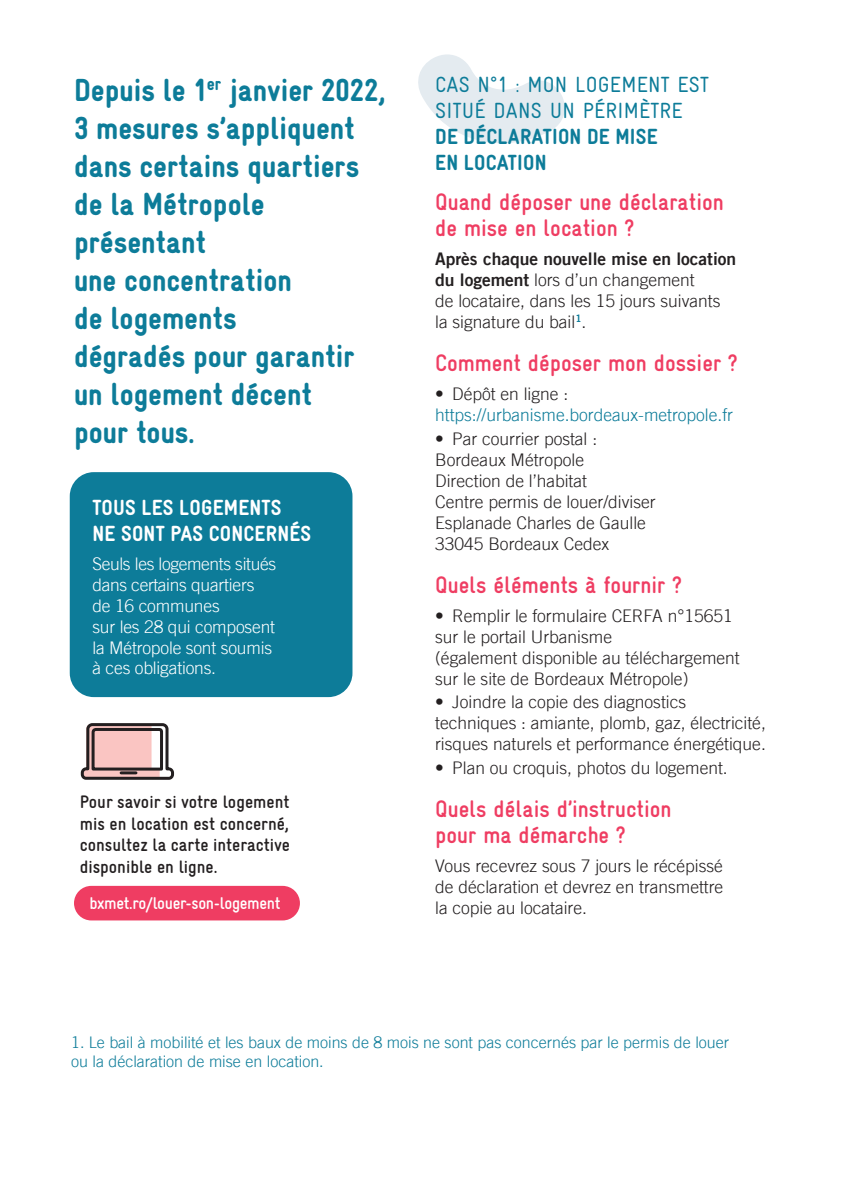
<style>
.page{position:relative;width:842px;height:1191px;background:#fff}
.page>*{position:absolute;margin:0;border:0;box-sizing:border-box;transform-origin:0 0}
.t1{font:900 32px/38px "Gravur Condensed Pro";color:#0d7c99}
.t2{font:700 24px/26px "Gravur Condensed Pro";color:#ef3d62}
.t3{font:22px/26px "Gravur Condensed Pro";letter-spacing:.01em;color:#0d7c99}
.t4{font:900 22px/26px "Gravur Condensed Pro";letter-spacing:.01em;color:#fff}
.t5{font:900 22px/26px "Gravur Condensed Pro";letter-spacing:.01em;color:#0d7c99}
.t6{font:700 condensed 18px/21.6px "Gravur LL";color:#231f20;text-align:justify}
.t7{font:300 17.4px/20.8px "Trade Gothic";color:#231f20}
.t8{font:300 17.4px/20.8px "Trade Gothic";letter-spacing:-.01em;color:#fff}
.t9{font:300 17.4px "Trade Gothic";color:#0d7c99}
.t10{font:17.4px "Trade Gothic Bold Two";color:#231f20}
.t11{font:700 condensed 17px "Gravur LL";letter-spacing:-.02em;color:#fff}
.t12{font:300 16px/19.2px "Trade Gothic";color:#0d7c99}
.s1{font-family:"Trade Gothic Bold Two";font-weight:400}
</style>
<div class="page">
<svg style="left:418px;top:54px;width:147px;height:89px"></svg>
<div style="left:70px;top:472px;width:282px;height:225px;background:#0d7c99;border-radius:24px"></div>
<div style="left:74px;top:886px;width:226px;height:34px;background:#ef3d62;border-radius:17px"></div>
<svg style="left:80px;top:723px;width:95px;height:57px"></svg>
<h1 class="t1" style="left:74px;top:71px;width:313px">Depuis le 1<sup>er</sup> janvier 2022,<br>3 mesures s’appliquent dans certains quartiers de la Métropole présentant<br>une concentration<br>de logements<br>dégradés pour garantir un logement décent<br>pour tous.</h1>
<p class="t3" style="left:435px;top:71px;width:275px">CAS N°1 : MON LOGEMENT EST<br>SITUÉ DANS UN PÉRIMÈTRE</p>
<p class="t5" style="left:435px;top:123px;width:224px">DE DÉCLARATION DE MISE<br>EN LOCATION</p>
<h2 class="t2" style="left:435px;top:189px;width:290px">Quand déposer une déclaration de mise en location ?</h2>
<p class="t10" style="left:435px;top:248px;width:303px">Après chaque nouvelle mise en location</p>
<p class="t7" style="left:435px;top:269px;width:287px"><span class="s1">du logement</span> lors d’un changement<br>de locataire, dans les 15 jours suivants la signature du bail<sup>1</sup>.</p>
<h2 class="t2" style="left:435px;top:350px;width:304px">Comment déposer mon dossier ?</h2>
<p class="t7" style="left:435px;top:384px;width:135px">• Dépôt en ligne :</p>
<p class="t9" style="left:435px;top:405px;width:299px">https://urbanisme.bordeaux-metropole.fr</p>
<p class="t7" style="left:435px;top:428px;width:222px">• Par courrier postal :<br>Bordeaux Métropole<br>Direction de l’habitat<br>Centre permis de louer/diviser<br>Esplanade Charles de Gaulle<br>33045 Bordeaux Cedex</p>
<h2 class="t2" style="left:435px;top:571px;width:248px">Quels éléments à fournir ?</h2>
<p class="t7" style="left:435px;top:605px;width:306px">• Remplir le formulaire CERFA n°15651 sur le portail Urbanisme<br>(également disponible au téléchargement sur le site de Bordeaux Métropole)</p>
<p class="t7" style="left:435px;top:691px;width:332px">• Joindre la copie des diagnostics techniques : amiante, plomb, gaz, électricité, risques naturels et performance énergétique.</p>
<p class="t7" style="left:435px;top:757px;width:294px">• Plan ou croquis, photos du logement.</p>
<h2 class="t2" style="left:435px;top:796px;width:238px">Quels délais d’instruction pour ma démarche ?</h2>
<p class="t7" style="left:435px;top:855px;width:290px;text-align:justify">Vous recevrez sous 7 jours le récépissé de déclaration et devrez en transmettre la copie au locataire.</p>
<p class="t4" style="left:93px;top:494px;width:220px">TOUS LES LOGEMENTS<br>NE SONT PAS CONCERNÉS</p>
<p class="t8" style="left:92px;top:553px;width:185px">Seuls les logements situés dans certains quartiers de 16 communes<br>sur les 28 qui composent la Métropole sont soumis à ces obligations.</p>
<p class="t6" style="left:80px;top:790px;width:212px">Pour savoir si votre logement mis en location est concerné, consultez la carte interactive disponible en ligne.</p>
<p class="t11" style="left:89px;top:892px;width:193px">bxmet.ro/louer-son-logement</p>
<p class="t12" style="left:71px;top:1032px;width:659px">1. Le bail à mobilité et les baux de moins de 8 mois ne sont pas concernés par le permis de louer ou la déclaration de mise en location.</p>
</div>
